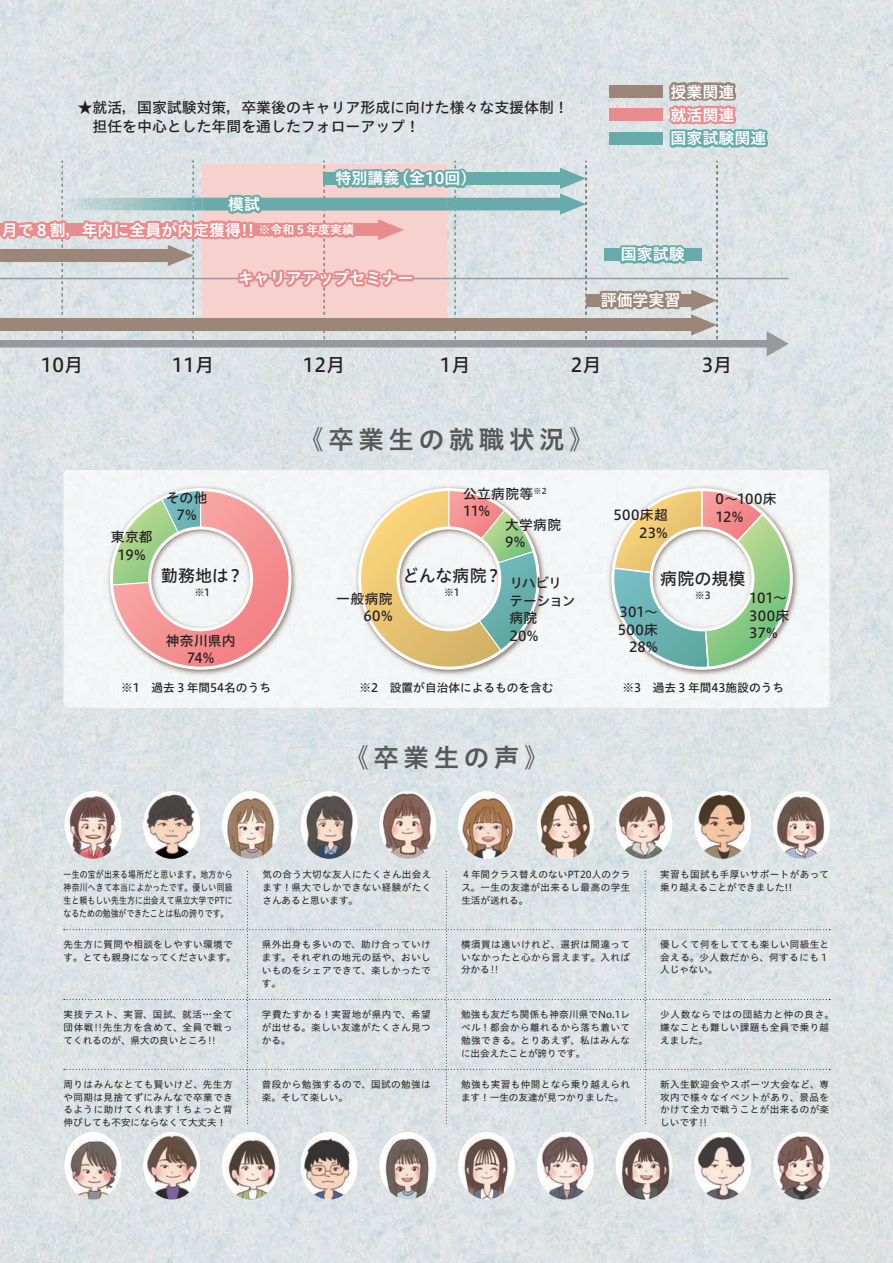
<style>
.page{position:relative;width:893px;height:1263px;background:#fff}
.page>*{position:absolute;margin:0;border:0;box-sizing:border-box;transform-origin:0 0}
.t1{font:25.5px "Hiragino UD Sans Std N W6";letter-spacing:.18em;color:#57585a}
.t2{font:19.2px "Hiragino UD Sans Std N W5";color:#231f20}
.t3{font:16.95px "Hiragino UD Sans Std N W5";letter-spacing:.005em;color:#231f20}
.t4{font:15.9px/23.4px "Hiragino UD Sans Std N W6";color:#fff}
.t5{font:14.85px/19.2px "Hiragino UD Sans Std N W5";color:#231f20}
.t6{font:13.8px/17.5px "Hiragino UD Sans Std N W5";letter-spacing:.015em;color:#231f20}
.t7{font:13.8px/17.5px "Hiragino UD Sans Std N W5";letter-spacing:-.045em;color:#231f20}
.t8{font:11.7px "Hiragino UD Sans Std N W5";color:#231f20}
.t9{font:9.9px "Hiragino UD Sans Std N W5";color:#231f20}
.t10{font:9.6px/12.8px "Hiragino UD Sans Std N W4";letter-spacing:.04em;color:#231f20;text-align:justify}
.t11{font:9.6px/12.8px "Hiragino UD Sans Std N W4";letter-spacing:.04em;color:#231f20;text-align:justify;scale:.82 1}
.s1{font-size:12px}
.s2{font-family:"Koz Go Pr 6 N"}
</style>
<div class="page">
<img style="left:1px;top:0;width:892px;height:1263px">
<img style="left:0;top:0;width:1px;height:1263px">
<div style="left:64px;top:470px;width:765px;height:47px;background:#f4f7f7"></div>
<div style="left:64px;top:517px;width:50px;height:190px;background:#f3f6f6"></div>
<div style="left:268px;top:517px;width:101px;height:190px;background:#f4f7f7"></div>
<div style="left:523px;top:517px;width:102px;height:190px;background:#f4f8f8"></div>
<div style="left:779px;top:517px;width:50px;height:190px;background:#f4f7f7"></div>
<div style="left:114px;top:678px;width:154px;height:29px;background:#f4f7f7"></div>
<div style="left:369px;top:678px;width:154px;height:29px;background:#f3f7f7"></div>
<div style="left:625px;top:678px;width:154px;height:29px;background:#f4f7f7"></div>
<img style="left:606px;top:483px;width:195px;height:195px">
<svg style="left:610px;top:487px;width:184px;height:184px"></svg>
<img style="left:105px;top:483px;width:194px;height:195px">
<svg style="left:108px;top:487px;width:185px;height:184px"></svg>
<img style="left:353px;top:483px;width:195px;height:195px">
<svg style="left:357px;top:487px;width:184px;height:184px"></svg>
<div style="left:0;top:340px;width:770px;height:7px;background:#97999c"></div>
<hr style="left:0;top:278px;width:789px;height:1px;background:#97999c">
<div style="left:587px;top:294px;width:112px;height:13px;background:#9b8679"></div>
<div style="left:0;top:318px;width:698px;height:13px;background:#9b8679"></div>
<img style="left:470px;top:198px;width:90px;height:13px">
<div style="left:324px;top:172px;width:243px;height:13px;background:#68abac"></div>
<svg style="left:560px;top:161px;width:27px;height:179px;background:#c7d2d3"></svg>
<svg style="left:0;top:161px;width:470px;height:179px;background:#d4c5c4"></svg>
<svg style="left:596px;top:64px;width:193px;height:292px;background:#ccd1d1"></svg>
<img style="left:65px;top:791px;width:56px;height:68px">
<img style="left:222px;top:793px;width:57px;height:66px">
<img style="left:380px;top:792px;width:56px;height:67px">
<img style="left:773px;top:793px;width:57px;height:66px">
<div style="left:301px;top:1132px;width:56px;height:67px;background:#fff;border-radius:50%"></div>
<img style="left:301px;top:1132px;width:52px;height:67px">
<img style="left:694px;top:791px;width:56px;height:68px">
<div style="left:694px;top:1132px;width:57px;height:67px;background:#fff;border-radius:50%"></div>
<img style="left:694px;top:1136px;width:55px;height:63px">
<div style="left:616px;top:791px;width:56px;height:68px;background:#fff;border-radius:50%"></div>
<img style="left:616px;top:796px;width:54px;height:63px">
<div style="left:65px;top:1132px;width:56px;height:67px;background:#fff;border-radius:50%"></div>
<img style="left:65px;top:1139px;width:56px;height:60px">
<div style="left:380px;top:1132px;width:56px;height:67px;background:#fff;border-radius:50%"></div>
<img style="left:380px;top:1137px;width:53px;height:62px">
<img style="left:537px;top:1132px;width:56px;height:67px">
<img style="left:773px;top:1133px;width:57px;height:66px">
<img style="left:143px;top:791px;width:57px;height:68px">
<img style="left:301px;top:792px;width:56px;height:67px">
<div style="left:458px;top:791px;width:57px;height:68px;background:#fff;border-radius:50%"></div>
<img style="left:458px;top:796px;width:55px;height:63px">
<div style="left:222px;top:1132px;width:57px;height:67px;background:#fff;border-radius:50%"></div>
<img style="left:222px;top:1137px;width:56px;height:62px">
<div style="left:537px;top:791px;width:57px;height:68px;background:#fff;border-radius:50%"></div>
<img style="left:537px;top:795px;width:55px;height:64px">
<img style="left:143px;top:1133px;width:57px;height:66px">
<img style="left:616px;top:1135px;width:56px;height:64px">
<div style="left:458px;top:1132px;width:57px;height:67px;background:#fff;border-radius:50%"></div>
<img style="left:458px;top:1137px;width:54px;height:62px">
<svg style="left:64px;top:871px;width:766px;height:255px;background:#dbe2e3"></svg>
<h3 class="t5" style="left:78px;top:97px;width:493px">★就活，国家試験対策，卒業後のキャリア形成に向けた様々な支援体制！　担任を中心とした年間を通したフォローアップ！</h3>
<h3 class="t4" style="left:228px;top:192px;width:33px">模試</h3>
<h3 class="t4" style="left:336px;top:166px;width:142px">特別講義（全10回）</h3>
<h3 class="t4" style="left:2px;top:217px;width:354px">月で８割，年内に全員が内定獲得!! <span class="s1">※令和５年度実績</span></h3>
<h3 class="t4" style="left:238px;top:266px;width:177px">キャリアアップセミナー</h3>
<h3 class="t4" style="left:671px;top:79px;width:97px">授業関連<br>就活関連<br>国家試験関連</h3>
<h3 class="t4" style="left:621px;top:242px;width:65px">国家試験</h3>
<h3 class="t4" style="left:601px;top:287px;width:81px">評価学実習</h3>
<h2 class="t2" style="left:41px;top:350px;width:44px">10月</h2>
<h2 class="t2" style="left:172px;top:350px;width:44px">11月</h2>
<h2 class="t2" style="left:303px;top:350px;width:44px">12月</h2>
<h2 class="t2" style="left:440px;top:350px;width:32px">1月</h2>
<h2 class="t2" style="left:571px;top:350px;width:32px">2月</h2>
<h2 class="t2" style="left:702px;top:350px;width:32px">3月</h2>
<h3 class="t6" style="left:111px;top:527px;width:44px;text-align:center">東京都<br>19%</h3>
<h3 class="t6" style="left:166px;top:488px;width:43px;text-align:center">その他<br>7%</h3>
<h3 class="t3" style="left:161px;top:563px;width:84px">勤務地は？</h3>
<p class="t9" style="left:194px;top:585px;width:17px">※1</p>
<h3 class="t6" style="left:166px;top:631px;width:71px;text-align:center">神奈川県内<br>74%</h3>
<h1 class="t1" style="left:298px;top:419px;width:298px">《卒業生の就職状況》</h1>
<h3 class="t6" style="left:336px;top:589px;width:58px;text-align:right">一般病院<br>60%</h3>
<h3 class="t6" style="left:463px;top:484px;width:85px">公立病院等<sup>※2<br></sup>11%</h3>
<h3 class="t6" style="left:505px;top:515px;width:58px">大学病院<br>9%</h3>
<h3 class="t7" style="left:509px;top:573px;width:68px">リハビリテーション病院<br>20%</h3>
<h3 class="t3" style="left:402px;top:563px;width:101px">どんな病院？</h3>
<p class="t9" style="left:444px;top:585px;width:17px">※1</p>
<p class="t8" style="left:121px;top:679px;width:151px">※1　過去３年間54名のうち</p>
<p class="t8" style="left:359px;top:679px;width:196px">※2　設置が自治体によるものを含む</p>
<h1 class="t1" style="left:343px;top:738px;width:208px">《卒業生の声》</h1>
<h3 class="t6" style="left:614px;top:506px;width:56px;text-align:right">500床超<br>23%</h3>
<h3 class="t6" style="left:716px;top:489px;width:62px">0～100床<br>12%</h3>
<h3 class="t3" style="left:660px;top:566px;width:87px">病院の規模</h3>
<p class="t9" style="left:695px;top:588px;width:18px">※3</p>
<h3 class="t6" style="left:749px;top:588px;width:42px">101～<br>300床<br>37%</h3>
<h3 class="t6" style="left:618px;top:602px;width:42px;text-align:right">301～<br>500床<br>28%</h3>
<p class="t8" style="left:622px;top:679px;width:163px">※3　過去３年間43施設のうち</p>
<p class="t11" style="left:64px;top:868px;width:208px">一生の宝が出来る場所だと思います。地方から神奈川へきて本当によかったです。優しい同級生と頼もしい先生方に出会えて県立大学でPTになるための勉強ができたことは私の誇りです。</p>
<p class="t10" style="left:262px;top:868px;width:170px">気の合う大切な友人にたくさん出会えます！県大でしかできない経験がたくさんあると思います。</p>
<p class="t10" style="left:461px;top:868px;width:170px">４年間クラス替えのないPT20人のクラス。一生の友達が出来るし最高の学生生活が送れる。</p>
<p class="t10" style="left:660px;top:868px;width:170px">実習も国試も手厚いサポートがあって乗り越えることができました!!</p>
<p class="t10" style="left:64px;top:937px;width:174px">先生方に質問や相談をしやすい環境です。とても親身になってくださいます。</p>
<p class="t10" style="left:262px;top:938px;width:170px">県外出身も多いので、助け合っていけます。それぞれの地元の話や、おいしいものをシェアできて、楽しかったです。</p>
<p class="t10" style="left:461px;top:937px;width:170px">横須賀は遠いけれど、選択は間違っていなかったと心から言えます。入れば分かる<span class="s2">‼</span></p>
<p class="t10" style="left:660px;top:937px;width:170px">優しくて何をしてても楽しい同級生と会える。少人数だから、何するにも１人じゃない。</p>
<p class="t10" style="left:64px;top:1008px;width:170px">実技テスト、実習、国試、就活…全て団体戦<span class="s2">‼</span>先生方を含めて、全員で戦ってくれるのが、県大の良いところ<span class="s2">‼</span></p>
<p class="t10" style="left:262px;top:1007px;width:170px">学費たすかる！実習地が県内で、希望が出せる。楽しい友達がたくさん見つかる。</p>
<p class="t10" style="left:461px;top:1008px;width:171px">勉強も友だち関係も神奈川県でNo.1レベル！都会から離れるから落ち着いて勉強できる。とりあえず、私はみんなに出会えたことが誇りです。</p>
<p class="t10" style="left:660px;top:1008px;width:175px;text-align:left">少人数ならではの団結力と仲の良さ。嫌なことも難しい課題も全員で乗り越えました。</p>
<p class="t10" style="left:64px;top:1077px;width:170px">周りはみんなとても賢いけど、先生方や同期は見捨てずにみんなで卒業できるように助けてくれます！ちょっと背伸びしても不安にならなくて大丈夫！</p>
<p class="t10" style="left:262px;top:1077px;width:170px">普段から勉強するので、国試の勉強は楽。そして楽しい。</p>
<p class="t10" style="left:461px;top:1077px;width:170px">勉強も実習も仲間となら乗り越えられます！一生の友達が見つかりました。</p>
<p class="t10" style="left:660px;top:1077px;width:170px">新入生歓迎会やスポーツ大会など、専攻内で様々なイベントがあり、景品をかけて全力で戦うことが出来るのが楽しいです<span class="s2">‼</span></p>
</div>
